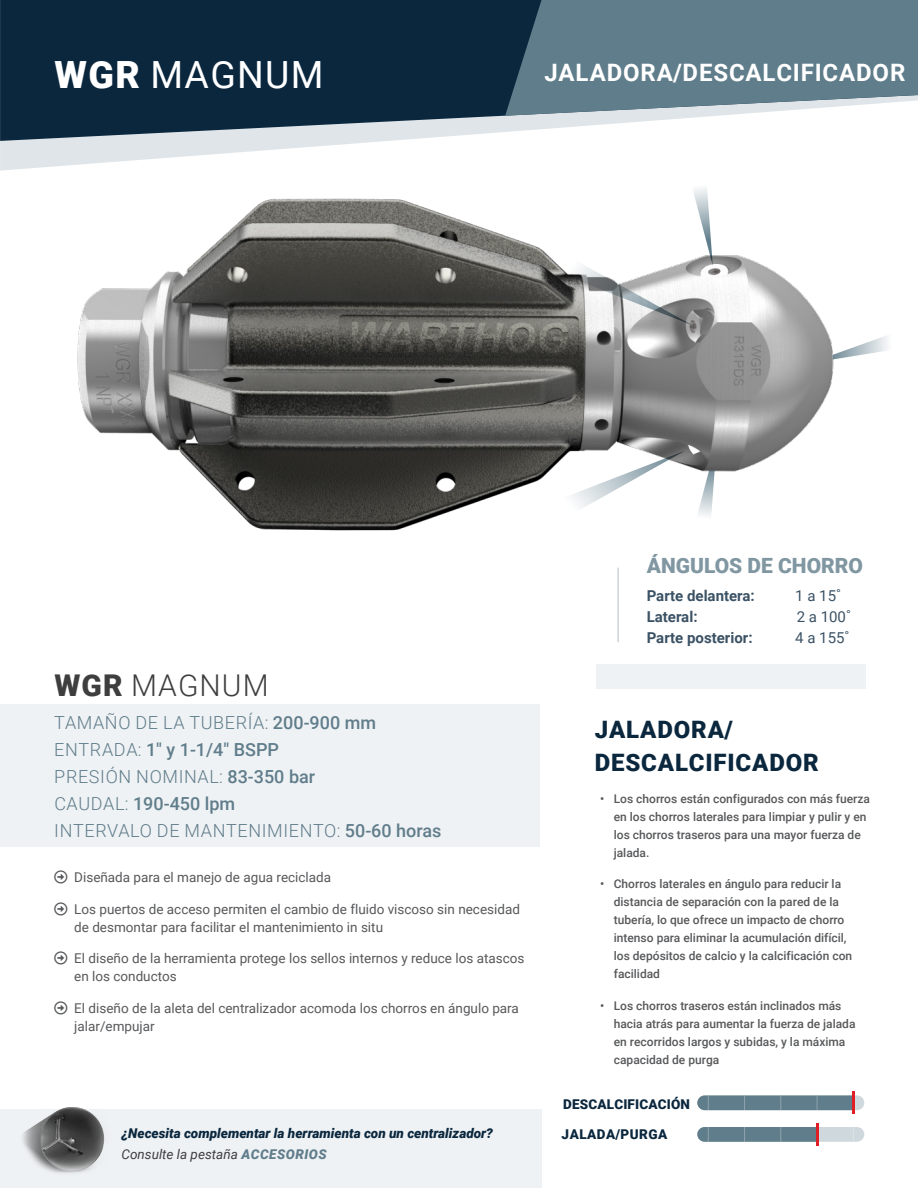
<style>
.page{position:relative;width:918px;height:1188px;background:#fff}
.page>*{position:absolute;margin:0;border:0;box-sizing:border-box;transform-origin:0 0}
.t1{font:37.5px "Roboto";letter-spacing:.035em;color:#fff}
.t2{font:300 30px "Roboto";letter-spacing:.035em;color:#3e3e3f}
.t3{font:700 24px "Roboto";letter-spacing:.035em;color:#fff}
.t4{font:900 24px/33px "Roboto";letter-spacing:.035em;color:#0a273e}
.Features_-_Bullets{font:900 21px "Roboto";color:#8097a2}
.Specs_Bold{font:300 18px/27px "Roboto";letter-spacing:.035em;color:#607d8b}
.Features_-_Bullets-2{font:700 15px "Roboto";color:#3b5265}
.Features_-_Bullets-3{font:15px "Roboto";color:#3b5265}
.t5{font:13.5px/18px "Roboto";color:#57585a}
.Features_-_Bullets-4{font:italic 900 13.5px/21px "Roboto";color:#0a273e}
.t6{font:900 13.5px "Roboto";letter-spacing:.01em;color:#0a273e}
.t7{font:900 13.5px "Roboto";letter-spacing:.035em;color:#0a273e}
.t8{font:500 12px/18px "Roboto";color:#57585a}
.s1{font-weight:900}
.s2{font-weight:500}
.s3{font-weight:400;color:#3e3e3f}
.s4{color:#607d8b}
</style>
<div class="page">
<div style="left:0;top:0;width:710px;height:118px;background:#0a273e"></div>
<svg style="left:505px;top:0;width:413px;height:116px;fill:#607d8b"></svg>
<div style="left:0;top:704px;width:540px;height:143px;background:#eff2f4"></div>
<div style="left:697px;top:1095px;width:167px;height:15px;background:#cfd8dc;border-radius:7px"></div>
<div style="left:697px;top:1127px;width:167px;height:15px;background:#cfd8dc;border-radius:7px"></div>
<svg style="left:697px;top:1095px;width:155px;height:15px"></svg>
<svg style="left:853px;top:1127px;width:1px;height:15px"></svg>
<svg style="left:697px;top:1127px;width:119px;height:15px"></svg>
<hr style="left:852px;top:1091px;width:3px;height:23px;background:#df1e26">
<hr style="left:816px;top:1124px;width:3px;height:22px;background:#df1e26">
<div style="left:0;top:1110px;width:541px;height:78px;background:#eff2f4"></div>
<img style="left:19px;top:1107px;width:92px;height:66px">
<img style="left:0;top:118px;width:888px;height:571px">
<svg style="left:557px;top:451px;width:128px;height:63px"></svg>
<svg style="left:556px;top:181px;width:157px;height:144px"></svg>
<p class="t1" style="left:55px;top:48px;width:271px"><span class="s1">WGR</span> MAGNUM</p>
<p class="t3" style="left:544px;top:56px;width:362px">JALADORA/DESCALCIFICADOR</p>
<p class="t2" style="left:55px;top:664px;width:216px"><span class="s1">WGR</span> MAGNUM</p>
<p class="Specs_Bold" style="left:54px;top:709px;width:389px">TAMAÑO DE LA TUBERÍA: <span class="s2">200-900 mm<br></span>ENTRADA: <span class="s2">1" y 1-1/4" BSPP<br></span>PRESIÓN NOMINAL: <span class="s2">83-350 bar<br></span>CAUDAL: <span class="s2">190-450 lpm<br></span>INTERVALO DE MANTENIMIENTO: <span class="s2">50-60 horas</span></p>
<p class="t5" style="left:74px;top:868px;width:258px">Diseñada para el manejo de agua reciclada</p>
<p class="t5" style="left:74px;top:900px;width:447px">Los puertos de acceso permiten el cambio de fluido viscoso sin necesidad de desmontar para facilitar el mantenimiento in situ</p>
<p class="t5" style="left:74px;top:949px;width:452px">El diseño de la herramienta protege los sellos internos y reduce los atascos en los conductos</p>
<p class="t5" style="left:74px;top:999px;width:446px">El diseño de la aleta del centralizador acomoda los chorros en ángulo para jalar/empujar</p>
<p class="Features_-_Bullets-4" style="left:122px;top:1122px;width:373px">¿Necesita complementar la herramienta con un centralizador?<br><span class="s3">Consulte la pestaña</span> <span class="s4">ACCESORIOS</span></p>
<p class="Features_-_Bullets" style="left:647px;top:551px;width:218px">ÁNGULOS DE CHORRO</p>
<p class="Features_-_Bullets-2" style="left:647px;top:585px;width:110px">Parte delantera:</p>
<p class="Features_-_Bullets-3" style="left:795px;top:585px;width:47px">1 a 15˚</p>
<p class="Features_-_Bullets-2" style="left:647px;top:606px;width:52px">Lateral:</p>
<p class="Features_-_Bullets-3" style="left:797px;top:606px;width:56px">2 a 100˚</p>
<p class="Features_-_Bullets-2" style="left:647px;top:627px;width:107px">Parte posterior:</p>
<p class="Features_-_Bullets-3" style="left:795px;top:627px;width:56px">4 a 155˚</p>
<p class="t4" style="left:595px;top:712px;width:226px">JALADORA/<br>DESCALCIFICADOR</p>
<p class="t8" style="left:614px;top:789px;width:258px;text-indent:-14px">• Los chorros están configurados con más fuerza en los chorros laterales para limpiar y pulir y en los chorros traseros para una mayor fuerza de jalada.</p>
<p class="t8" style="left:614px;top:874px;width:240px;text-indent:-14px">• Chorros laterales en ángulo para reducir la distancia de separación con la pared de la tubería, lo que ofrece un impacto de chorro intenso para eliminar la acumulación difícil, los depósitos de calcio y la calcificación con facilidad</p>
<p class="t8" style="left:614px;top:996px;width:243px;text-indent:-14px">• Los chorros traseros están inclinados más hacia atrás para aumentar la fuerza de jalada en recorridos largos y subidas, y la máxima capacidad de purga</p>
<p class="t6" style="left:563px;top:1094px;width:128px">DESCALCIFICACIÓN</p>
<p class="t7" style="left:562px;top:1125px;width:107px">JALADA/PURGA</p>
</div>
